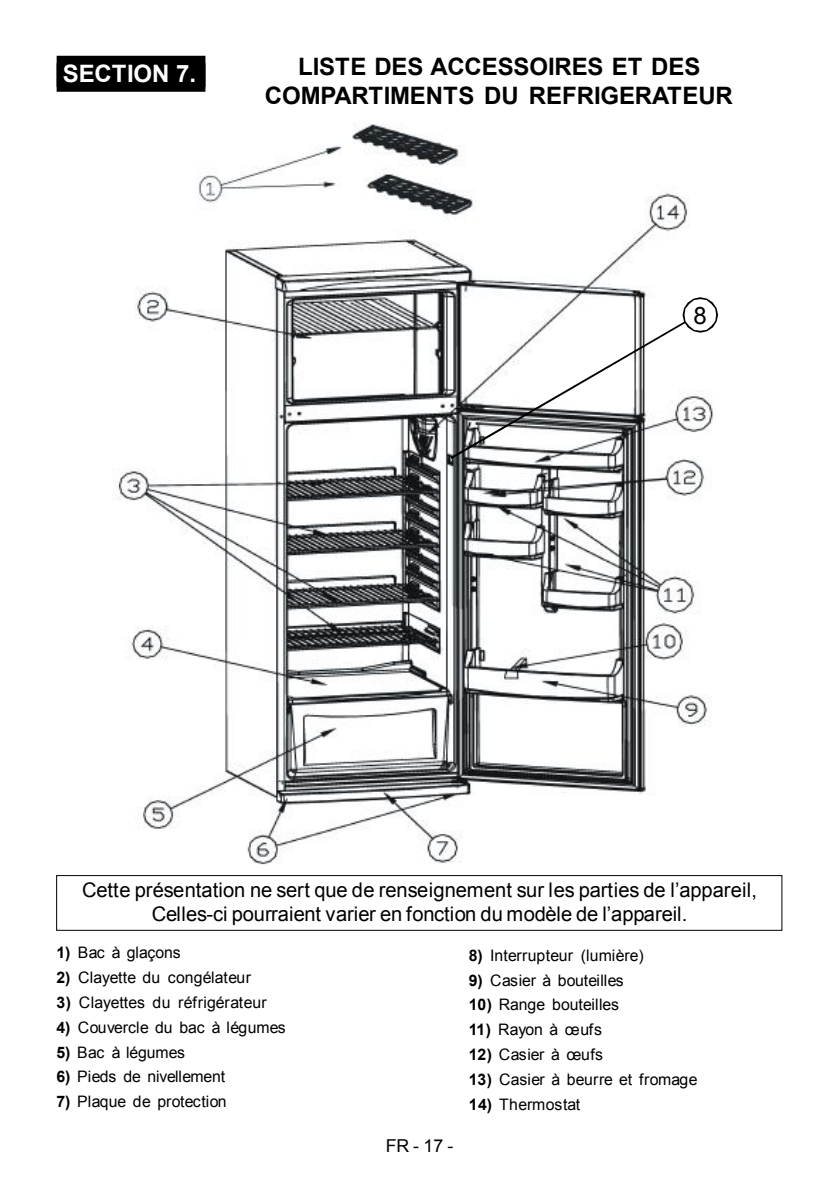
<style>
.page{position:relative;width:840px;height:1190px;background:#fff}
.page>*{position:absolute;margin:0;border:0;box-sizing:border-box;transform-origin:0 0}
.t1{font:700 24px/28.8px "Arial";letter-spacing:-.005em;color:#000;text-align:center}
.t2{font:700 24px "Arial";letter-spacing:-.005em;color:#fff}
.t3{font:24px "Arial";color:#000}
.t4{font:20.2px/24px "Arial";letter-spacing:-.01em;color:#000;text-align:center}
.t5{font:17.8px "Arial";color:#000}
.t6{font:15.8px "Arial";letter-spacing:-.005em;color:#000}
.t7{font:15.8px "Arial";letter-spacing:.02em;color:#000}
.t8{font:15.8px "Arial";letter-spacing:.015em;color:#000}
.s1{font-weight:700}
</style>
<div class="page">
<div style="left:57px;top:56px;width:148px;height:36px;background:#000"></div>
<div style="left:56px;top:875px;width:726px;height:56px;border:1px solid #000"></div>
<img style="left:115px;top:193px;width:593px;height:672px">
<img style="left:184px;top:124px;width:297px;height:106px">
<svg style="left:115px;top:172px;width:77px;height:37px"></svg>
<svg style="left:451px;top:297px;width:267px;height:162px"></svg>
<h1 class="t2" style="left:63px;top:65px;width:135px">SECTION 7.</h1>
<h1 class="t1" style="left:265px;top:55px;width:470px">LISTE DES ACCESSOIRES ET DES<br>COMPARTIMENTS DU REFRIGERATEUR</h1>
<h1 class="t3" style="left:694px;top:306px;width:15px">8</h1>
<p class="t4" style="left:82px;top:880px;width:677px">Cette présentation ne sert que de renseignement sur les parties de l’appareil,<br>Celles-ci pourraient varier en fonction du modèle de l’appareil.</p>
<p class="t6" style="left:57px;top:946px;width:126px"><span class="s1">1)</span> Bac à glaçons</p>
<p class="t8" style="left:57px;top:971px;width:196px"><span class="s1">2)</span> Clayette du congélateur</p>
<p class="t7" style="left:57px;top:996px;width:212px"><span class="s1">3)</span> Clayettes du réfrigérateur</p>
<p class="t6" style="left:57px;top:1021px;width:231px"><span class="s1">4)</span> Couvercle du bac à légumes</p>
<p class="t6" style="left:57px;top:1046px;width:130px"><span class="s1">5)</span> Bac à légumes</p>
<p class="t6" style="left:57px;top:1071px;width:170px"><span class="s1">6)</span> Pieds de nivellement</p>
<p class="t6" style="left:57px;top:1095px;width:172px"><span class="s1">7)</span> Plaque de protection</p>
<p class="t7" style="left:469px;top:949px;width:176px"><span class="s1">8)</span> Interrupteur (lumière)</p>
<p class="t6" style="left:469px;top:974px;width:156px"><span class="s1">9)</span> Casier à bouteilles</p>
<p class="t6" style="left:469px;top:999px;width:152px"><span class="s1">10)</span> Range bouteilles</p>
<p class="t6" style="left:469px;top:1024px;width:135px"><span class="s1">11)</span> Rayon à œufs</p>
<p class="t6" style="left:469px;top:1049px;width:136px"><span class="s1">12)</span> Casier à œufs</p>
<p class="t8" style="left:469px;top:1074px;width:230px"><span class="s1">13)</span> Casier à beurre et fromage</p>
<p class="t6" style="left:469px;top:1099px;width:113px"><span class="s1">14)</span> Thermostat</p>
<p class="t5" style="left:386px;top:1139px;width:69px">FR - 17 -</p>
</div>
